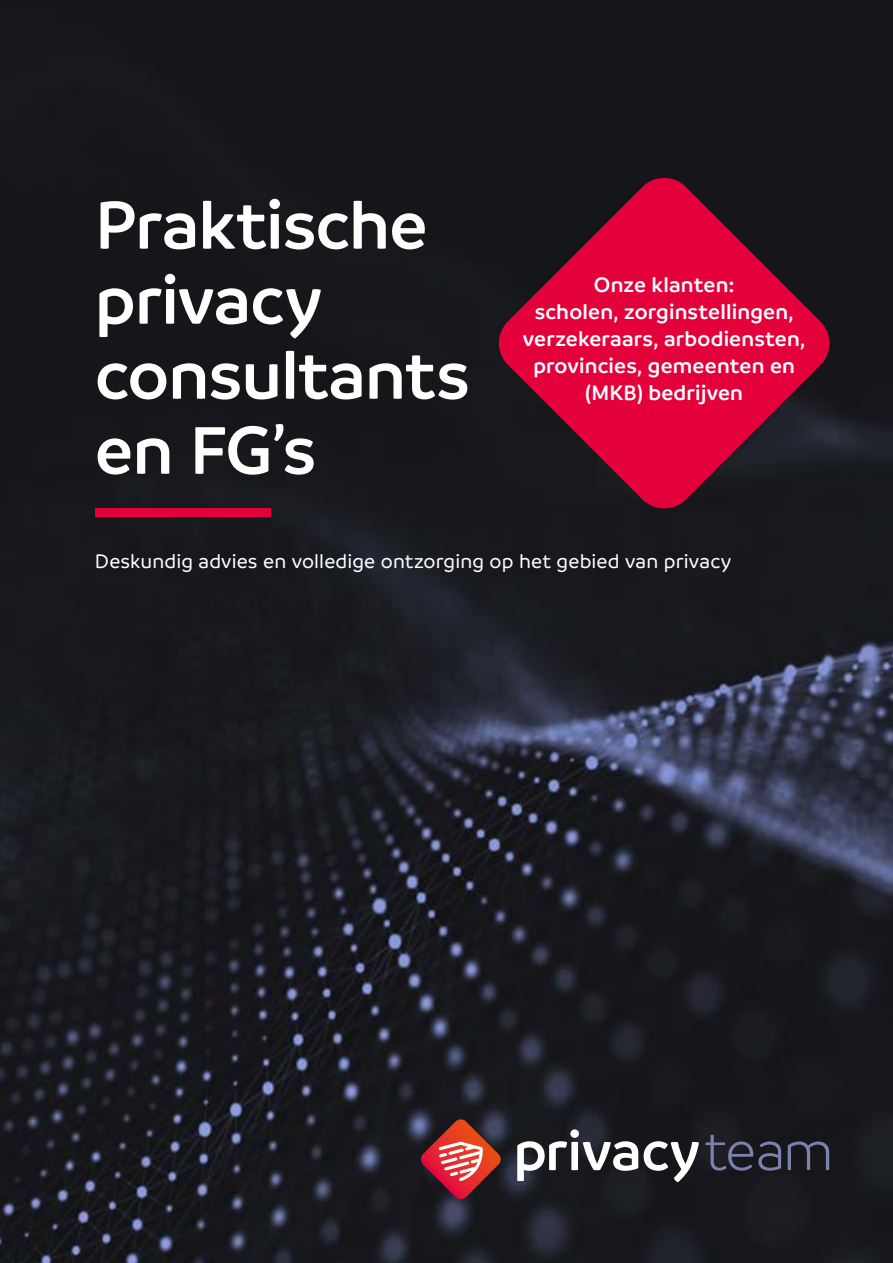
<style>
.page{position:relative;width:893px;height:1263px;background:#fff}
.page>*{position:absolute;margin:0;border:0;box-sizing:border-box;transform-origin:0 0}
.t1{font:600 72px/75px "Branding";letter-spacing:-.01em;color:#fff}
.t2{font:600 22.5px/27px "Branding";letter-spacing:.01em;color:#fff;text-align:center}
.t3{font:500 21px "Branding";letter-spacing:.005em;color:#fff}
</style>
<div class="page">
<img style="left:0;top:0;width:893px;height:1263px">
<div style="left:95px;top:508px;width:176px;height:9px;background:#e4003a"></div>
<div style="left:570px;top:1129px;width:9px;height:9px;background:#fff;border-radius:50%"></div>
<svg style="left:517px;top:1141px;width:121px;height:40px"></svg>
<svg style="left:644px;top:1141px;width:55px;height:41px"></svg>
<svg style="left:706px;top:1135px;width:75px;height:35px"></svg>
<svg style="left:788px;top:1141px;width:41px;height:29px"></svg>
<svg style="left:420px;top:1119px;width:81px;height:81px"></svg>
<svg style="left:496px;top:175px;width:336px;height:336px;fill:#e4003a"></svg>
<h1 class="t1" style="left:95px;top:188px;width:376px">Praktische privacy consultants en FG’s</h1>
<p class="t2" style="left:523px;top:271px;width:284px">Onze klanten:<br>scholen, zorginstellingen, verzekeraars, arbodiensten, provincies, gemeenten en (MKB) bedrijven</p>
<p class="t3" style="left:95px;top:550px;width:638px">Deskundig advies en volledige ontzorging op het gebied van privacy</p>
</div>
